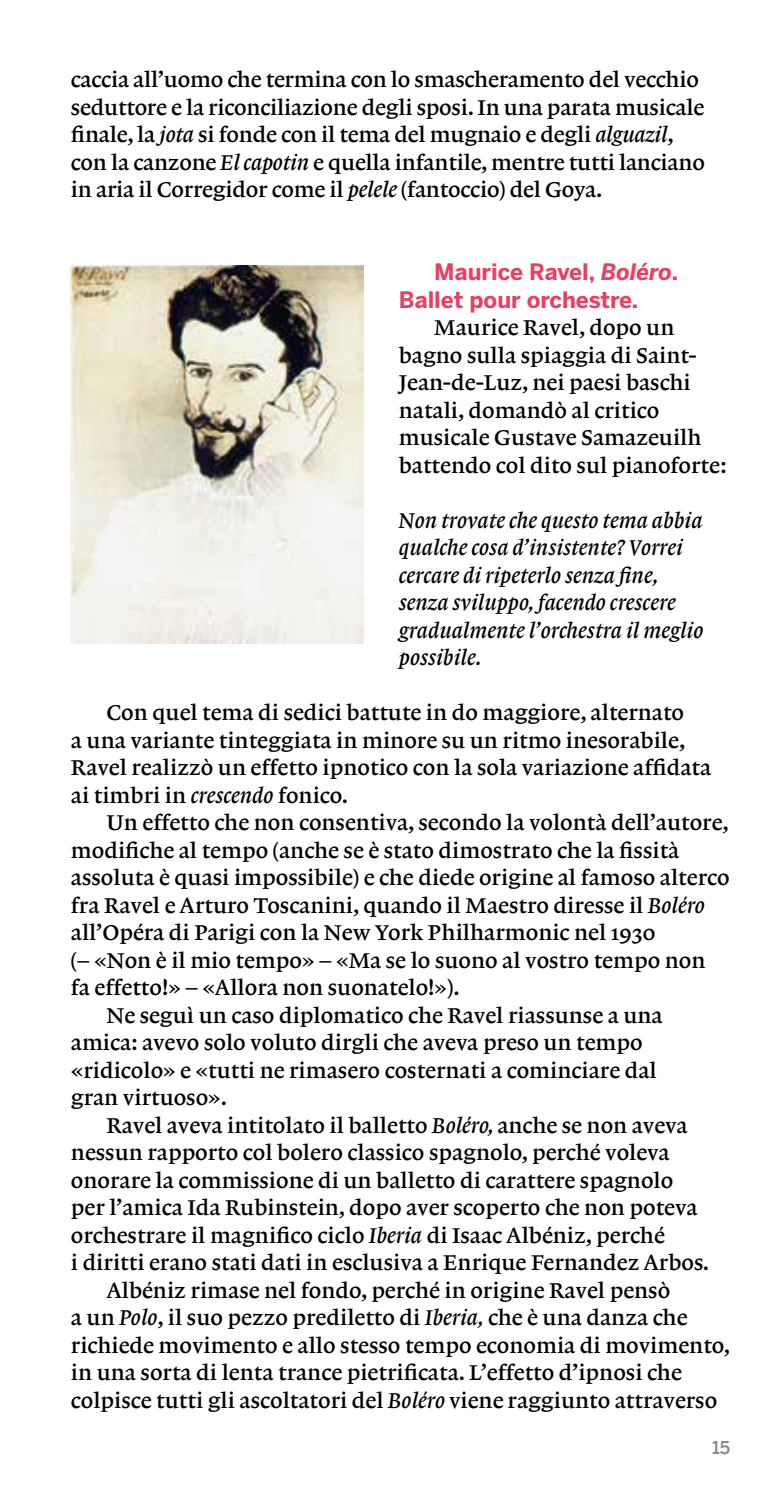
<style>
.page{position:relative;width:780px;height:1489px;background:#fff}
.page>*{position:absolute;margin:0;border:0;box-sizing:border-box;transform-origin:0 0}
.t1{font:22.5px/27.5px "Lexicon No 1 Roman B";color:#000}
.t2{font:22.5px/27.5px "Lexicon No 1 Italic B";color:#000}
.t3{font:700 22.5px/27.5px "Benton Sans";color:#e93f62}
.t4{font:500 17.5px "Benton Sans";color:#878787}
.s1{font-family:"Lexicon No 1 Italic B"}
.s2{font-style:italic}
</style>
<div class="page">
<img style="left:71px;top:266px;width:292px;height:377px">
<p class="t1" style="left:71px;top:66px;width:635px">caccia all’uomo che termina con lo smascheramento del vecchio seduttore e la riconciliazione degli sposi. In una parata musicale finale, la <span class="s1">jota</span> si fonde con il tema del mugnaio e degli <span class="s1">alguazil</span>, con la canzone <span class="s1">El capotin</span> e quella infantile, mentre tutti lanciano in aria il Corregidor come il <span class="s1">pelele</span> (fantoccio) del Goya.</p>
<p class="t3" style="left:399px;top:258px;width:281px;text-indent:35px">Maurice Ravel, <span class="s2">Boléro</span>.<br>Ballet pour orchestre.</p>
<p class="t1" style="left:399px;top:314px;width:329px;text-indent:35px">Maurice Ravel, dopo un bagno sulla spiaggia di Saint-<br>Jean-de-Luz, nei paesi baschi natali, domandò al critico musicale Gustave Samazeuilh battendo col dito sul pianoforte:</p>
<p class="t2" style="left:399px;top:506px;width:306px">Non trovate che questo tema abbia qualche cosa d’insistente? Vorrei cercare di ripeterlo senza fine, senza sviluppo, facendo crescere gradualmente l’orchestra il meglio possibile.</p>
<p class="t1" style="left:71px;top:699px;width:641px;text-indent:35px">Con quel tema di sedici battute in do maggiore, alternato<br>a una variante tinteggiata in minore su un ritmo inesorabile, Ravel realizzò un effetto ipnotico con la sola variazione affidata ai timbri in <span class="s1">crescendo</span> fonico.</p>
<p class="t1" style="left:106px;top:809px;width:624px">Un effetto che non consentiva, secondo la volontà dell’autore,</p>
<p class="t1" style="left:71px;top:836px;width:610px">modifiche al tempo (anche se è stato dimostrato che la fissità</p>
<p class="t1" style="left:71px;top:864px;width:660px">assoluta è quasi impossibile) e che diede origine al famoso alterco</p>
<p class="t1" style="left:71px;top:891px;width:635px">fra Ravel e Arturo Toscanini, quando il Maestro diresse il <span class="s1">Boléro</span></p>
<p class="t1" style="left:71px;top:919px;width:586px">all’Opéra di Parigi con la New York Philharmonic nel 1930</p>
<p class="t1" style="left:71px;top:946px;width:636px">(– «Non è il mio tempo» – «Ma se lo suono al vostro tempo non</p>
<p class="t1" style="left:71px;top:974px;width:390px">fa effetto!» – «Allora non suonatelo!»).</p>
<p class="t1" style="left:106px;top:1001px;width:558px">Ne seguì un caso diplomatico che Ravel riassunse a una</p>
<p class="t1" style="left:71px;top:1029px;width:573px">amica: avevo solo voluto dirgli che aveva preso un tempo</p>
<p class="t1" style="left:71px;top:1056px;width:587px">«ridicolo» e «tutti ne rimasero costernati a cominciare dal</p>
<p class="t1" style="left:71px;top:1084px;width:158px">gran virtuoso».</p>
<p class="t1" style="left:106px;top:1111px;width:582px">Ravel aveva intitolato il balletto <span class="s1">Boléro,</span> anche se non aveva</p>
<p class="t1" style="left:71px;top:1139px;width:600px">nessun rapporto col bolero classico spagnolo, perché voleva</p>
<p class="t1" style="left:71px;top:1166px;width:604px">onorare la commissione di un balletto di carattere spagnolo</p>
<p class="t1" style="left:71px;top:1194px;width:628px">per l’amica Ida Rubinstein, dopo aver scoperto che non poteva</p>
<p class="t1" style="left:71px;top:1221px;width:595px">orchestrare il magnifico ciclo <span class="s1">Iberia</span> di Isaac Albéniz, perché</p>
<p class="t1" style="left:71px;top:1249px;width:639px">i diritti erano stati dati in esclusiva a Enrique Fernandez Arbos.</p>
<p class="t1" style="left:106px;top:1276px;width:565px">Albéniz rimase nel fondo, perché in origine Ravel pensò</p>
<p class="t1" style="left:71px;top:1304px;width:618px">a un <span class="s1">Polo</span>, il suo pezzo prediletto di <span class="s1">Iberia,</span> che è una danza che</p>
<p class="t1" style="left:71px;top:1331px;width:660px">richiede movimento e allo stesso tempo economia di movimento,</p>
<p class="t1" style="left:71px;top:1359px;width:612px">in una sorta di lenta trance pietrificata. L’effetto d’ipnosi che</p>
<p class="t1" style="left:71px;top:1386px;width:647px">colpisce tutti gli ascoltatori del <span class="s1">Boléro</span> viene raggiunto attraverso</p>
<p class="t4" style="left:712px;top:1436px;width:20px">15</p>
</div>
